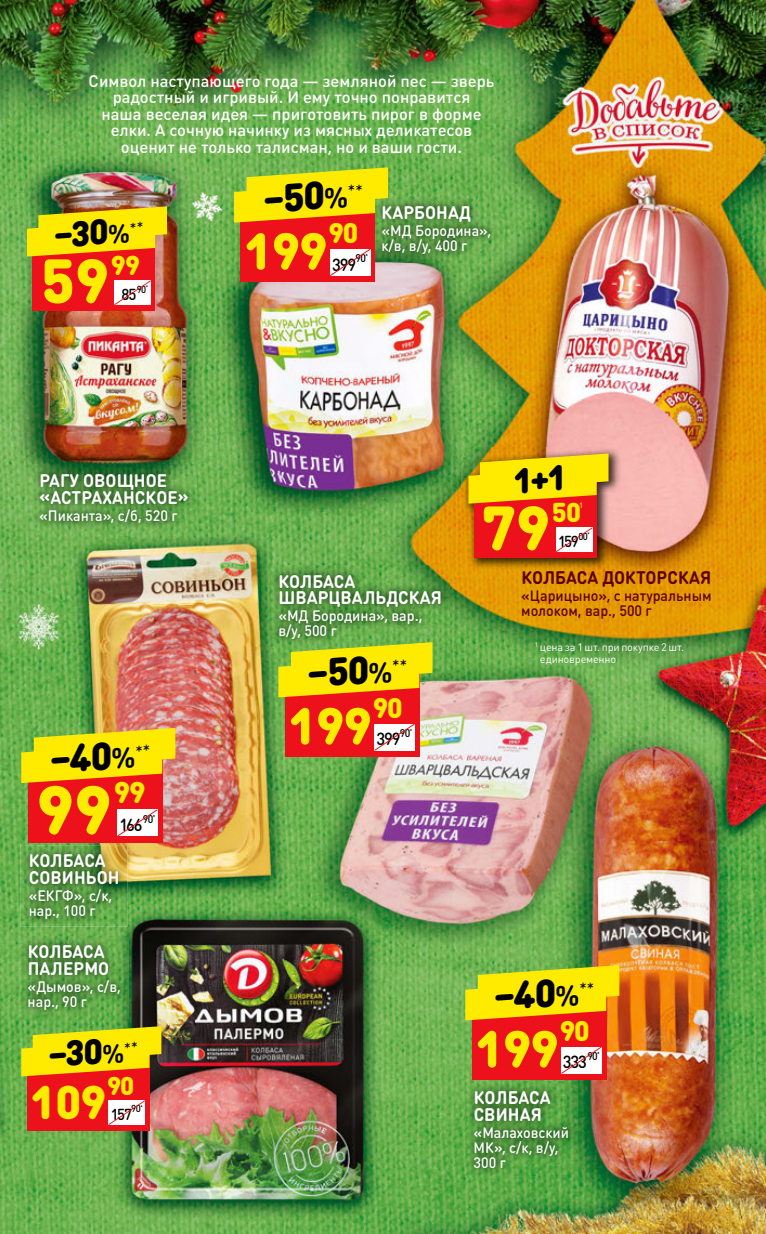
<style>
.page{position:relative;width:766px;height:1234px;background:#fff}
.page>*{position:absolute;margin:0;border:0;box-sizing:border-box;transform-origin:0 0}
.t1{font:900 67.65px "DIN Round Pro";color:#ffeb00}
.t2{font:900 61.5px "DIN Round Pro";color:#ffeb00}
.t3{font:900 51.15px "DIN Round Pro";letter-spacing:-.02em;color:#ffeb00}
.t4{font:900 46.5px "DIN Round Pro";color:#ffeb00}
.t5{font:900 38.7px "DIN Round Pro";color:#000}
.t6{font:900 35.25px "DIN Round Pro";color:#000}
.t7{font:900 29.7px "DIN Round Pro";color:#ffeb00}
.t8{font:900 28.05px "DIN Round Pro";color:#ffeb00}
.t9{font:900 27px "DIN Round Pro";color:#ffeb00}
.t10{font:900 25.5px "DIN Round Pro";color:#ffeb00}
.t11{font:700 18px/16.5px "DIN Round Pro";letter-spacing:.005em;color:#fff;scale:.95 1}
.t12{font:700 18px "DIN Round Pro";letter-spacing:.005em;color:#5f0000;scale:.95 1}
.t13{font:500 17.4px "DIN Round Pro";letter-spacing:-.065em;color:#000;scale:.95 1}
.t14{font:500 16.5px/16.5px "DIN Round Pro";color:#fff;text-align:center}
.t15{font:500 15.75px "DIN Round Pro";letter-spacing:-.085em;color:#000;scale:.95 1}
.t16{font:500 15px/15px "DIN Round Pro";color:#fff;scale:.95 1}
.t17{font:500 15px/15px "DIN Round Pro";color:#5f0000;scale:.95 1}
.t18{font:500 11.1px "DIN Round Pro";letter-spacing:-.07em;color:#000;scale:.95 1}
.t19{font:10.8px/12.8px "DIN Round Pro";letter-spacing:-.02em;color:#fff}
.t20{font:500 10.05px "DIN Round Pro";color:#000;scale:.95 1}
.t21{font:500 7.65px "DIN Round Pro";color:#ffeb00}
.s1{font-weight:700;font-size:26.25px}
.s2{font-weight:700;font-size:28.95px}
</style>
<div class="page">
<img style="left:0;top:0;width:765px;height:1233px">
<img style="left:31px;top:464px;width:166px;height:66px">
<img style="left:375px;top:196px;width:123px;height:66px">
<img style="left:270px;top:565px;width:179px;height:82px">
<img style="left:21px;top:845px;width:106px;height:81px">
<img style="left:20px;top:935px;width:108px;height:82px">
<img style="left:465px;top:1081px;width:112px;height:95px">
<div style="left:33px;top:233px;width:122px;height:78px;background:#ec111a"></div>
<img style="left:27px;top:206px;width:140px;height:50px">
<svg style="left:114px;top:280px;width:37px;height:25px"></svg>
<div style="left:28px;top:757px;width:134px;height:85px;background:#ec111a"></div>
<svg style="left:21px;top:727px;width:154px;height:56px;background:#ebce12"></svg>
<svg style="left:117px;top:809px;width:40px;height:27px"></svg>
<div style="left:471px;top:994px;width:135px;height:85px;background:#ec111a"></div>
<svg style="left:465px;top:964px;width:154px;height:56px;background:#e8cf0d"></svg>
<svg style="left:561px;top:1047px;width:40px;height:26px"></svg>
<div style="left:27px;top:1052px;width:122px;height:78px;background:#ec111a"></div>
<svg style="left:21px;top:1025px;width:140px;height:51px;background:#e0cb0d"></svg>
<svg style="left:108px;top:1100px;width:37px;height:24px"></svg>
<div style="left:240px;top:196px;width:135px;height:86px;background:#ec111a"></div>
<svg style="left:234px;top:167px;width:154px;height:55px;background:#e6d20e"></svg>
<svg style="left:330px;top:249px;width:40px;height:27px"></svg>
<div style="left:285px;top:671px;width:134px;height:86px;background:#ec111a"></div>
<svg style="left:278px;top:642px;width:154px;height:55px;background:#e8d210"></svg>
<svg style="left:374px;top:724px;width:40px;height:26px"></svg>
<img style="left:462px;top:447px;width:158px;height:123px">
<div style="left:474px;top:480px;width:122px;height:78px;background:#ec111a"></div>
<svg style="left:556px;top:527px;width:36px;height:25px"></svg>
<svg style="left:468px;top:453px;width:140px;height:50px;background:#eeca0a"></svg>
<p class="t14" style="left:89px;top:72px;width:407px">Символ наступающего года — земляной пес — зверь радостный и игривый. И ему точно понравится<br>наша веселая идея — приготовить пирог в форме елки. А сочную начинку из мясных деликатесов оценит не только талисман, но и ваши гости.</p>
<h3 class="t6" style="left:51px;top:208px;width:92px;rotate:-4deg">–30<span class="s1">%</span> <sup>**</sup></h3>
<h2 class="t2" style="left:41px;top:234px;width:70px">59</h2>
<h3 class="t9" style="left:111px;top:245px;width:31px">99</h3>
<p class="t20" style="left:137px;top:282px;width:14px">90<sup>*</sup></p>
<p class="t15" style="left:121px;top:284px;width:17px">85</p>
<h3 class="t5" style="left:260px;top:170px;width:103px;rotate:-4deg">–50<span class="s2">%</span> <sup>**</sup></h3>
<h3 class="t3" style="left:244px;top:212px;width:85px">199</h3>
<h3 class="t8" style="left:328px;top:211px;width:32px">90</h3>
<p class="t18" style="left:355px;top:250px;width:15px">90<sup>*</sup></p>
<p class="t13" style="left:332px;top:252px;width:27px">399</p>
<p class="t11" style="left:381px;top:203px;width:96px">КАРБОНАД</p>
<p class="t16" style="left:381px;top:222px;width:117px">«МД Бородина», к/в, в/у, 400 г</p>
<p class="t11" style="left:39px;top:471px;width:159px">РАГУ ОВОЩНОЕ «АСТРАХАНСКОЕ»</p>
<p class="t16" style="left:39px;top:507px;width:147px">«Пиканта», с/б, 520 г</p>
<h3 class="t5" style="left:47px;top:730px;width:103px;rotate:-4deg">–40<span class="s2">%</span> <sup>**</sup></h3>
<h1 class="t1" style="left:36px;top:758px;width:77px">99</h1>
<h3 class="t7" style="left:114px;top:769px;width:34px">99</h3>
<p class="t18" style="left:143px;top:810px;width:15px">90<sup>*</sup></p>
<p class="t13" style="left:119px;top:812px;width:26px">166</p>
<p class="t11" style="left:29px;top:851px;width:97px">КОЛБАСА<br>СОВИНЬОН</p>
<p class="t16" style="left:29px;top:887px;width:89px">«ЕКГФ», с/к, нар., 100 г</p>
<p class="t11" style="left:28px;top:942px;width:87px">КОЛБАСА<br>ПАЛЕРМО</p>
<p class="t16" style="left:28px;top:978px;width:100px">«Дымов», с/в, нар., 90 г</p>
<h3 class="t6" style="left:45px;top:1027px;width:92px;rotate:-4deg">–30<span class="s1">%</span> <sup>**</sup></h3>
<h3 class="t4" style="left:31px;top:1066px;width:77px">109</h3>
<h3 class="t10" style="left:107px;top:1066px;width:29px">90</h3>
<p class="t20" style="left:131px;top:1101px;width:14px">90<sup>*</sup></p>
<p class="t15" style="left:111px;top:1103px;width:24px">157</p>
<p class="t11" style="left:278px;top:572px;width:174px">КОЛБАСА<br>ШВАРЦВАЛЬДСКАЯ</p>
<p class="t16" style="left:278px;top:607px;width:153px">«МД Бородина», вар., в/у, 500 г</p>
<h3 class="t5" style="left:304px;top:644px;width:103px;rotate:-4deg">–50<span class="s2">%</span> <sup>**</sup></h3>
<h3 class="t3" style="left:288px;top:687px;width:85px">199</h3>
<h3 class="t8" style="left:373px;top:686px;width:32px">90</h3>
<p class="t18" style="left:400px;top:725px;width:15px">90<sup>*</sup></p>
<p class="t13" style="left:376px;top:727px;width:27px">399</p>
<h2 class="t2" style="left:481px;top:481px;width:70px">79</h2>
<h3 class="t9" style="left:551px;top:491px;width:31px">50</h3>
<p class="t21" style="left:579px;top:499px;width:6px">1</p>
<p class="t20" style="left:578px;top:529px;width:14px">00<sup>*</sup></p>
<p class="t15" style="left:558px;top:531px;width:23px">159</p>
<p class="t12" style="left:521px;top:564px;width:201px">КОЛБАСА ДОКТОРСКАЯ</p>
<p class="t17" style="left:521px;top:587px;width:202px">«Царицыно», с натуральным молоком, вар., 500 г</p>
<p class="t19" style="left:540px;top:640px;width:145px;text-indent:-5px"><sup>1</sup> цена за 1 шт. при покупке 2 шт. единовременно</p>
<h3 class="t5" style="left:490px;top:967px;width:103px;rotate:-4deg">–40<span class="s2">%</span> <sup>**</sup></h3>
<h3 class="t3" style="left:475px;top:1009px;width:85px">199</h3>
<h3 class="t8" style="left:559px;top:1009px;width:32px">90</h3>
<p class="t18" style="left:587px;top:1048px;width:15px">90<sup>*</sup></p>
<p class="t13" style="left:562px;top:1049px;width:27px">333</p>
<p class="t11" style="left:473px;top:1088px;width:82px">КОЛБАСА<br>СВИНАЯ</p>
<p class="t16" style="left:473px;top:1124px;width:102px">«Малаховский<br>МК», с/к, в/у,<br>300 г</p>
</div>
